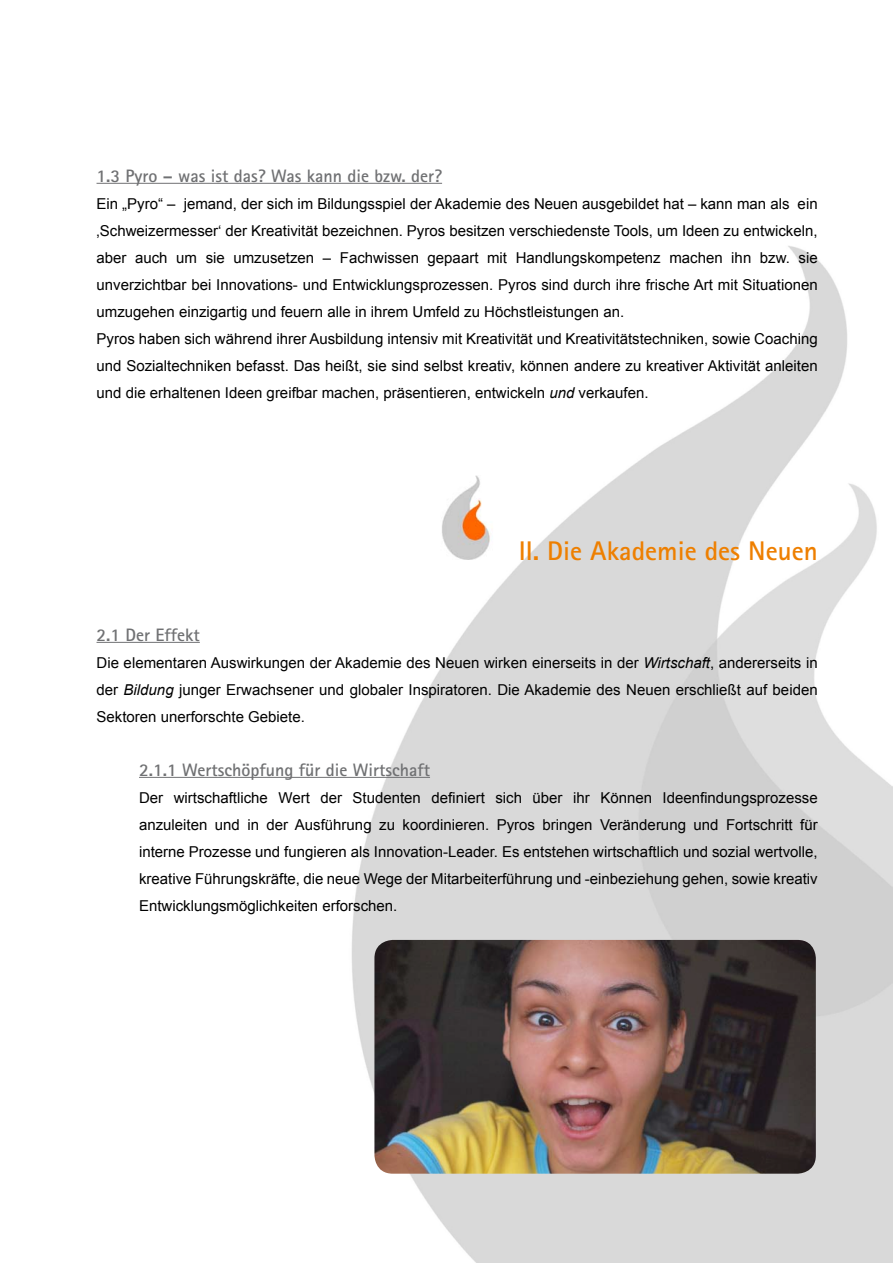
<style>
.page{position:relative;width:893px;height:1263px;background:#fff}
.page>*{position:absolute;margin:0;border:0;box-sizing:border-box;transform-origin:0 0}
.t1{font:700 27px "Rotis Sans Serif";color:#ee7f00}
.t2{font:700 18px "Rotis Sans Serif";color:#707173}
.t3{font:15px/27px "Arial";color:#000;text-align:justify}
.s1{font-style:italic}
</style>
<div class="page">
<img style="left:96px;top:182px;width:797px;height:1081px">
<hr style="left:97px;top:183px;width:345px;height:1px;background:#707173">
<hr style="left:97px;top:642px;width:103px;height:1px;background:#707173">
<hr style="left:139px;top:777px;width:291px;height:1px;background:#707173">
<img style="left:374px;top:940px;width:442px;height:234px">
<img style="left:423px;top:475px;width:84px;height:84px">
<p class="t2" style="left:97px;top:164px;width:347px">1.3 Pyro – was ist das? Was kann die bzw. der?</p>
<p class="t3" style="left:97px;top:190px;width:723px;text-align:left">Ein „Pyro“ – jemand, der sich im Bildungsspiel der Akademie des Neuen ausgebildet hat – kann man als ein ‚Schweizermesser‘ der Kreativität bezeichnen. Pyros besitzen verschiedenste Tools, um Ideen zu entwickeln, aber auch um sie umzusetzen – Fachwissen gepaart mit Handlungskompetenz machen ihn bzw. sie unverzichtbar bei Innovations- und Entwicklungsprozessen. Pyros sind durch ihre frische Art mit Situationen umzugehen einzigartig und feuern alle in ihrem Umfeld zu Höchstleistungen an.<br>Pyros haben sich während ihrer Ausbildung intensiv mit Kreativität und Kreativitätstechniken, sowie Coaching und Sozialtechniken befasst. Das heißt, sie sind selbst kreativ, können andere zu kreativer Aktivität anleiten und die erhaltenen Ideen greifbar machen, präsentieren, entwickeln <span class="s1">und</span> verkaufen.</p>
<h1 class="t1" style="left:519px;top:533px;width:300px">II. Die Akademie des Neuen</h1>
<p class="t2" style="left:97px;top:623px;width:105px">2.1 Der Effekt</p>
<p class="t3" style="left:97px;top:649px;width:723px">Die elementaren Auswirkungen der Akademie des Neuen wirken einerseits in der <span class="s1">Wirtschaft</span>, andererseits in der <span class="s1">Bildung</span> junger Erwachsener und globaler Inspiratoren. Die Akademie des Neuen erschließt auf beiden Sektoren unerforschte Gebiete.</p>
<p class="t2" style="left:139px;top:758px;width:292px">2.1.1 Wertschöpfung für die Wirtschaft</p>
<p class="t3" style="left:139px;top:784px;width:680px">Der wirtschaftliche Wert der Studenten definiert sich über ihr Können Ideenfindungsprozesse anzuleiten und in der Ausführung zu koordinieren. Pyros bringen Veränderung und Fortschritt für interne Prozesse und fungieren als Innovation-Leader. Es entstehen wirtschaftlich und sozial wertvolle, kreative Führungskräfte, die neue Wege der Mitarbeiterführung und -einbeziehung gehen, sowie kreativ Entwicklungsmöglichkeiten erforschen.</p>
</div>
